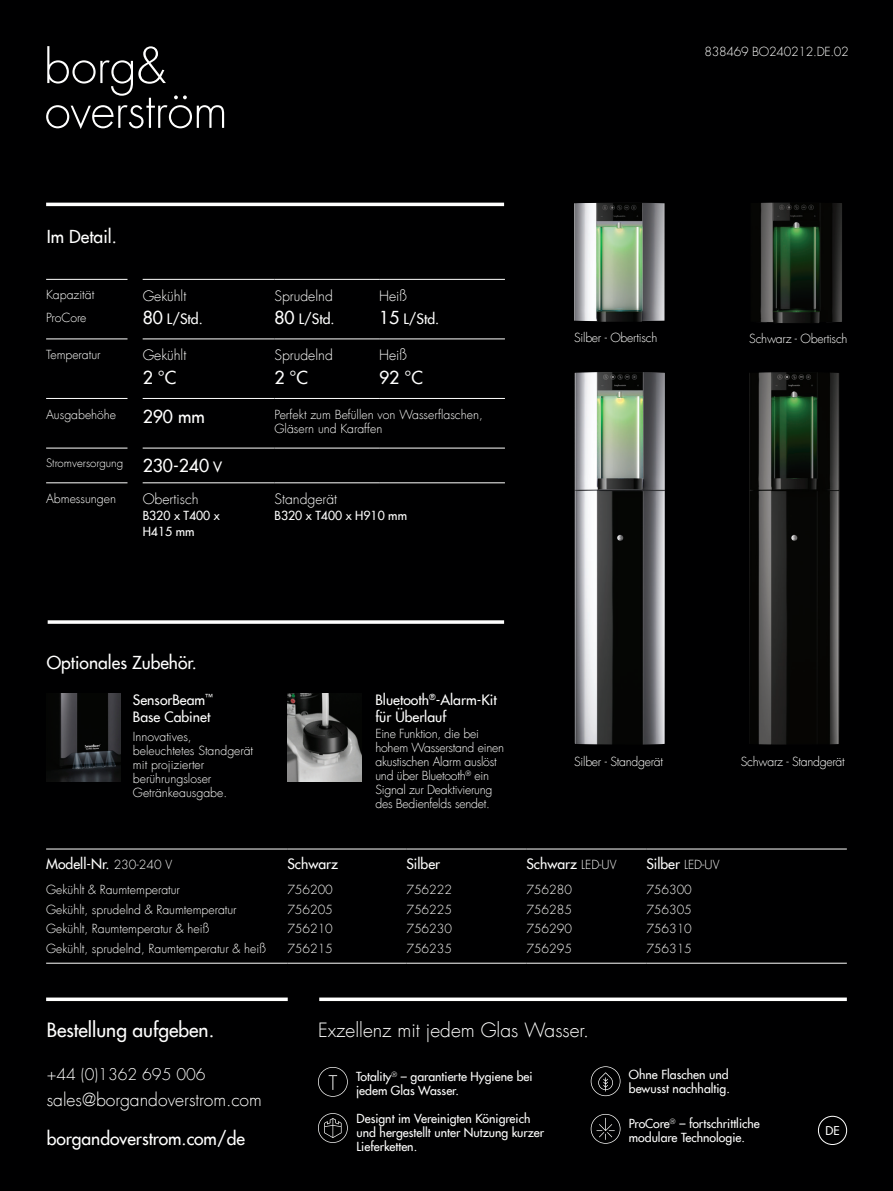
<style>
.page{position:relative;width:893px;height:1191px;background:#000001}
.page>*{position:absolute;margin:0;border:0;box-sizing:border-box;transform-origin:0 0}
.t1{font:300 19.25px "Futura Com";color:#fff}
.t2{font:500 19.25px "Futura Com";color:#fff}
.t3{font:500 17.5px "Futura Com";color:#fff}
.t4{font:300 17.5px "Futura Com";color:#fff}
.t5{font:300 15.75px "Futura Com";color:#fff}
.t6{font:500 14px/16.8px "Futura Com";color:#fff}
.t7{font:300 14px "Futura Com";color:#fff}
.body{font:300 12.25px/14px "Futura Com";color:#fff}
.t8{font:500 12.25px/14px "Futura Com";color:#fff}
.body-2{font:300 12.25px/14px "Futura Com";letter-spacing:-.02em;color:#fff}
.body-3{font:500 11.9px "Futura Com";color:#fff}
.t9{font:300 11.38px "Futura Com";color:#fff}
.s1{font-size:17.5px}
.s2{font-size:14px}
.s3{font-weight:300;font-size:12.25px}
</style>
<div class="page">
<svg style="left:46px;top:997px;width:242px;height:4px"></svg>
<svg style="left:318px;top:1113px;width:30px;height:29px"></svg>
<svg style="left:591px;top:1066px;width:29px;height:30px"></svg>
<svg style="left:591px;top:1114px;width:29px;height:29px"></svg>
<svg style="left:318px;top:1067px;width:30px;height:29px"></svg>
<svg style="left:46px;top:46px;width:178px;height:83px"></svg>
<div style="left:818px;top:1115px;width:29px;height:30px;border:1px solid #fff;border-radius:50%"></div>
<hr style="left:46px;top:203px;width:458px;height:3px;background:#fff">
<svg style="left:319px;top:997px;width:528px;height:4px;background:#dcdcdc"></svg>
<svg style="left:48px;top:620px;width:456px;height:4px;background:#dfdfdf"></svg>
<hr style="left:46px;top:279px;width:81px;height:1px;background:#fff">
<hr style="left:46px;top:338px;width:81px;height:1px;background:#fff">
<hr style="left:46px;top:398px;width:81px;height:1px;background:#fff">
<hr style="left:46px;top:447px;width:81px;height:1px;background:#fff">
<hr style="left:143px;top:279px;width:131px;height:1px;background:#fff">
<hr style="left:274px;top:279px;width:105px;height:1px;background:#fff">
<hr style="left:379px;top:279px;width:126px;height:1px;background:#fff">
<hr style="left:143px;top:338px;width:131px;height:1px;background:#fff">
<hr style="left:274px;top:338px;width:105px;height:1px;background:#fff">
<hr style="left:379px;top:338px;width:126px;height:1px;background:#fff">
<hr style="left:143px;top:398px;width:131px;height:1px;background:#fff">
<hr style="left:274px;top:398px;width:105px;height:1px;background:#fff">
<hr style="left:379px;top:398px;width:126px;height:1px;background:#fff">
<hr style="left:143px;top:447px;width:131px;height:1px;background:#fff">
<hr style="left:274px;top:447px;width:105px;height:1px;background:#fff">
<hr style="left:379px;top:447px;width:126px;height:1px;background:#fff">
<hr style="left:143px;top:482px;width:131px;height:1px;background:#fff">
<hr style="left:274px;top:482px;width:105px;height:1px;background:#fff">
<hr style="left:379px;top:482px;width:126px;height:1px;background:#fff">
<hr style="left:46px;top:482px;width:81px;height:1px;background:#fff">
<hr style="left:46px;top:848px;width:241px;height:1px;background:#fff">
<hr style="left:287px;top:848px;width:119px;height:1px;background:#fff">
<hr style="left:406px;top:848px;width:120px;height:1px;background:#fff">
<hr style="left:526px;top:848px;width:120px;height:1px;background:#fff">
<hr style="left:646px;top:848px;width:201px;height:1px;background:#fff">
<hr style="left:46px;top:963px;width:241px;height:1px;background:#fff">
<hr style="left:287px;top:963px;width:119px;height:1px;background:#fff">
<hr style="left:406px;top:963px;width:120px;height:1px;background:#fff">
<hr style="left:526px;top:963px;width:120px;height:1px;background:#fff">
<hr style="left:646px;top:963px;width:201px;height:1px;background:#fff">
<img style="left:749px;top:372px;width:90px;height:372px">
<img style="left:574px;top:203px;width:91px;height:119px">
<img style="left:574px;top:372px;width:91px;height:373px">
<img style="left:760px;top:203px;width:82px;height:120px">
<img style="left:46px;top:693px;width:75px;height:88px">
<img style="left:287px;top:693px;width:75px;height:88px">
<p class="t3" style="left:47px;top:224px;width:72px">Im Detail.</p>
<p class="body" style="left:46px;top:288px;width:50px">Kapazität</p>
<p class="body" style="left:46px;top:311px;width:42px">ProCore</p>
<p class="t7" style="left:143px;top:286px;width:45px">Gekühlt</p>
<p class="t6" style="left:143px;top:310px;width:62px"><span class="s1">80</span> L/Std.</p>
<p class="t7" style="left:274px;top:286px;width:60px">Sprudelnd</p>
<p class="t6" style="left:274px;top:310px;width:62px"><span class="s1">80</span> L/Std.</p>
<p class="t7" style="left:379px;top:286px;width:29px">Heiß</p>
<p class="t6" style="left:379px;top:310px;width:62px"><span class="s1">15</span> L/Std.</p>
<p class="body" style="left:46px;top:347px;width:56px">Temperatur</p>
<p class="t7" style="left:143px;top:346px;width:45px">Gekühlt</p>
<p class="t3" style="left:143px;top:364px;width:35px">2 °C</p>
<p class="t7" style="left:274px;top:346px;width:60px">Sprudelnd</p>
<p class="t3" style="left:274px;top:364px;width:35px">2 °C</p>
<p class="t7" style="left:379px;top:346px;width:29px">Heiß</p>
<p class="t3" style="left:379px;top:364px;width:45px">92 °C</p>
<p class="body" style="left:46px;top:407px;width:72px">Ausgabehöhe</p>
<p class="t3" style="left:143px;top:403px;width:64px">290 mm</p>
<p class="body" style="left:274px;top:407px;width:210px">Perfekt zum Befüllen von Wasserflaschen,<br>Gläsern und Karaffen</p>
<p class="t9" style="left:46px;top:456px;width:79px">Stromversorgung</p>
<p class="t3" style="left:143px;top:453px;width:81px">230-240 <span class="s2">V</span></p>
<p class="body" style="left:46px;top:491px;width:72px">Abmessungen</p>
<p class="t7" style="left:143px;top:490px;width:57px">Obertisch</p>
<p class="t8" style="left:143px;top:507px;width:79px;line-height:15.8px">B320 x T400 x<br>H415 mm</p>
<p class="t7" style="left:274px;top:490px;width:64px">Standgerät</p>
<p class="t8" style="left:274px;top:508px;width:134px">B320 x T400 x H910 mm</p>
<p class="t3" style="left:47px;top:649px;width:152px">Optionales Zubehör.</p>
<p class="t6" style="left:133px;top:690px;width:82px">SensorBeam<sup>™<br></sup>Base Cabinet</p>
<p class="body" style="left:133px;top:729px;width:122px">Innovatives, beleuchtetes Standgerät mit projizierter berührungsloser<br>Getränkeausgabe.</p>
<p class="t6" style="left:375px;top:690px;width:123px">Bluetooth<sup>®</sup>-Alarm-Kit für Überlauf</p>
<p class="body-2" style="left:375px;top:726px;width:130px">Eine Funktion, die bei hohem Wasserstand einen akustischen Alarm auslöst und über Bluetooth<sup>®</sup> ein<br>Signal zur Deaktivierung des Bedienfelds sendet.</p>
<p class="body-2" style="left:704px;top:45px;width:146px">838469 BO240212.DE.02</p>
<p class="body-2" style="left:574px;top:331px;width:85px">Silber - Obertisch</p>
<p class="body-2" style="left:749px;top:331px;width:100px">Schwarz - Obertisch</p>
<p class="body-2" style="left:574px;top:755px;width:90px">Silber - Standgerät</p>
<p class="body-2" style="left:741px;top:755px;width:105px">Schwarz - Standgerät</p>
<p class="t6" style="left:46px;top:854px;width:128px">Modell-Nr. <span class="s3">230-240 V</span></p>
<p class="t6" style="left:287px;top:854px;width:52px">Schwarz</p>
<p class="t6" style="left:406px;top:854px;width:35px">Silber</p>
<p class="t6" style="left:526px;top:854px;width:92px">Schwarz <span class="s3">LED-UV</span></p>
<p class="t6" style="left:646px;top:854px;width:75px">Silber <span class="s3">LED-UV</span></p>
<p class="body" style="left:46px;top:882px;width:135px">Gekühlt &amp; Raumtemperatur</p>
<p class="body" style="left:287px;top:882px;width:47px">756200</p>
<p class="body" style="left:406px;top:882px;width:47px">756222</p>
<p class="body" style="left:526px;top:882px;width:47px">756280</p>
<p class="body" style="left:646px;top:882px;width:47px">756300</p>
<p class="body" style="left:46px;top:902px;width:192px">Gekühlt, sprudelnd &amp; Raumtemperatur</p>
<p class="body" style="left:287px;top:902px;width:47px">756205</p>
<p class="body" style="left:406px;top:902px;width:47px">756225</p>
<p class="body" style="left:526px;top:902px;width:47px">756285</p>
<p class="body" style="left:646px;top:902px;width:47px">756305</p>
<p class="body" style="left:46px;top:922px;width:165px">Gekühlt, Raumtemperatur &amp; heiß</p>
<p class="body" style="left:287px;top:922px;width:47px">756210</p>
<p class="body" style="left:406px;top:922px;width:47px">756230</p>
<p class="body" style="left:526px;top:922px;width:47px">756290</p>
<p class="body" style="left:646px;top:922px;width:47px">756310</p>
<p class="body" style="left:46px;top:942px;width:221px">Gekühlt, sprudelnd, Raumtemperatur &amp; heiß</p>
<p class="body" style="left:287px;top:942px;width:47px">756215</p>
<p class="body" style="left:406px;top:942px;width:47px">756235</p>
<p class="body" style="left:526px;top:942px;width:47px">756295</p>
<p class="body" style="left:646px;top:942px;width:47px">756315</p>
<p class="t2" style="left:47px;top:1015px;width:169px">Bestellung aufgeben.</p>
<p class="t1" style="left:318px;top:1017px;width:272px">Exzellenz mit jedem Glas Wasser.</p>
<p class="t5" style="left:47px;top:1064px;width:160px">+44 (0)1362 695 006</p>
<p class="t4" style="left:47px;top:1088px;width:217px">sales@borgandoverstrom.com</p>
<p class="t3" style="left:47px;top:1125px;width:200px">borgandoverstrom.com/de</p>
<p class="t8" style="left:356px;top:1068px;width:178px">Totality<sup>®</sup> – garantierte Hygiene bei jedem Glas Wasser.</p>
<p class="t8" style="left:357px;top:1111px;width:189px">Designt im Vereinigten Königreich und hergestellt unter Nutzung kurzer<br>Lieferketten.</p>
<p class="t8" style="left:629px;top:1067px;width:103px">Ohne Flaschen und bewusst nachhaltig.</p>
<p class="t8" style="left:629px;top:1116px;width:133px">ProCore<sup>®</sup> – fortschrittliche modulare Technologie.</p>
<p class="body-3" style="left:825px;top:1122px;width:15px">DE</p>
</div>
